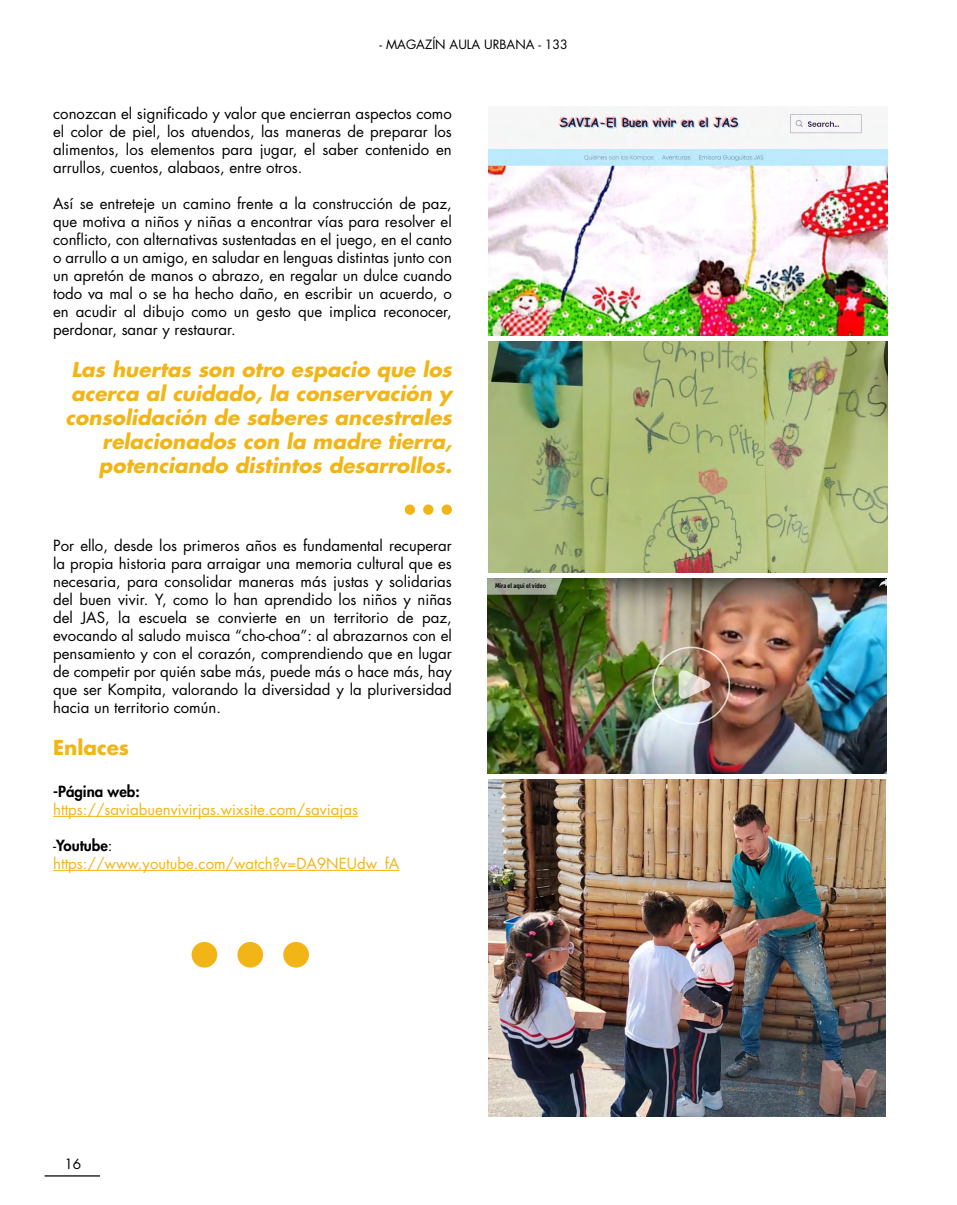
<style>
.page{position:relative;width:957px;height:1205px;background:#fff}
.page>*{position:absolute;margin:0;border:0;box-sizing:border-box;transform-origin:0 0}
.t1{font:italic 700 20px/24px "Futura Std";color:#f2b517;text-align:right}
.t2{font:700 20px "Futura Std";color:#f2b517}
.t3{font:15px/18px "Futura Std";color:#000;text-align:justify}
.t4{font:15px/18px "Futura Std";color:#f2b517}
.t5{font:800 15px "Futura Std";color:#000}
.t6{font:13.75px "Futura Std";color:#000}
.t7{font:12.5px "Futura Std";color:#000}
.t8{font:6.75px "Museo Sans Condensed 700";color:#000}
.s1{color:#000}
.s2{font-weight:800;color:#000}
</style>
<div class="page">
<hr style="left:53px;top:816px;width:305px;height:1px;background:#f2b517">
<hr style="left:53px;top:870px;width:346px;height:1px;background:#f2b517">
<div style="left:405px;top:504px;width:10px;height:11px;background:#f2b517;border-radius:50%"></div>
<div style="left:423px;top:504px;width:10px;height:11px;background:#f2b517;border-radius:50%"></div>
<div style="left:441px;top:504px;width:11px;height:11px;background:#f2b517;border-radius:50%"></div>
<img style="left:488px;top:780px;width:397px;height:336px">
<img style="left:488px;top:341px;width:399px;height:231px">
<img style="left:488px;top:106px;width:399px;height:230px">
<svg style="left:487px;top:578px;width:1px;height:17px"></svg>
<img style="left:488px;top:578px;width:398px;height:195px">
<div style="left:192px;top:942px;width:25px;height:25px;background:#f2b517;border-radius:50%"></div>
<div style="left:237px;top:942px;width:26px;height:25px;background:#f2b517;border-radius:50%"></div>
<div style="left:283px;top:942px;width:26px;height:25px;background:#f2b517;border-radius:50%"></div>
<hr style="left:45px;top:1175px;width:55px;height:1px;background:#000">
<p class="t7" style="left:379px;top:36px;width:190px">- MAGAZÍN AULA URBANA - 133</p>
<p class="t3" style="left:53px;top:104px;width:400px">conozcan el significado y valor que encierran aspectos como el color de piel, los atuendos, las maneras de preparar los alimentos, los elementos para jugar, el saber contenido en arrullos, cuentos, alabaos, entre otros.</p>
<p class="t3" style="left:53px;top:194px;width:400px">Así se entreteje un camino frente a la construcción de paz, que motiva a niños y niñas a encontrar vías para resolver el conflicto, con alternativas sustentadas en el juego, en el canto o arrullo a un amigo, en saludar en lenguas distintas junto con un apretón de manos o abrazo, en regalar un dulce cuando todo va mal o se ha hecho daño, en escribir un acuerdo, o en acudir al dibujo como un gesto que implica reconocer, perdonar, sanar y restaurar.</p>
<h1 class="t1" style="left:66px;top:357px;width:388px">Las huertas son otro espacio que los acerca al cuidado, la conservación y consolidación de saberes ancestrales relacionados con la madre tierra, potenciando distintos desarrollos.</h1>
<p class="t3" style="left:53px;top:536px;width:400px">Por ello, desde los primeros años es fundamental recuperar la propia historia para arraigar una memoria cultural que es necesaria, para consolidar maneras más justas y solidarias del buen vivir. Y, como lo han aprendido los niños y niñas del JAS, la escuela se convierte en un territorio de paz, evocando al saludo muisca “cho-choa”: al abrazarnos con el pensamiento y con el corazón, comprendiendo que en lugar de competir por quién sabe más, puede más o hace más, hay que ser Kompita, valorando la diversidad y la pluriversidad hacia un territorio común.</p>
<h1 class="t2" style="left:53px;top:734px;width:78px">Enlaces</h1>
<p class="t5" style="left:53px;top:782px;width:88px">-Página web:</p>
<p class="t4" style="left:53px;top:800px;width:306px">https://saviabuenvivirjas.wixsite.com/saviajas</p>
<p class="t4" style="left:53px;top:836px;width:348px"><span class="s1">-</span><span class="s2">Youtube</span><span class="s1">: </span>https://www.youtube.com/watch?v=DA9NEUdw_fA</p>
<p class="t8" style="left:495px;top:582px;width:53px">Mira el aqui el video</p>
<p class="t6" style="left:64px;top:1155px;width:18px">16</p>
</div>
